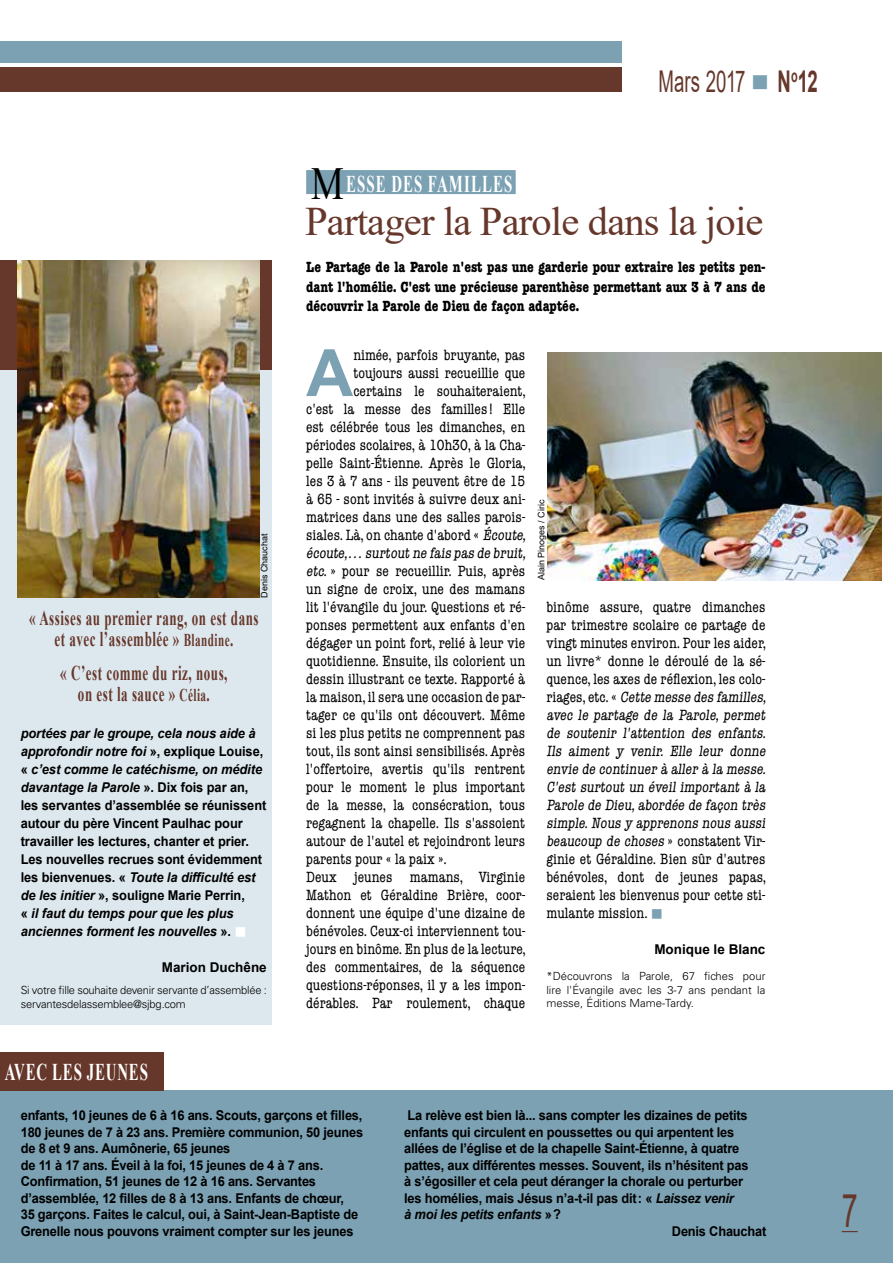
<style>
.page{position:relative;width:893px;height:1263px;background:#fff}
.page>*{position:absolute;margin:0;border:0;box-sizing:border-box;transform-origin:0 0}
.t1{font:700 65.25px "Arial";color:#7ba1b3}
.t2{font:46.35px "Arial";color:#66372b;scale:.62 1}
.t3{font:40.5px "Times New Roman";letter-spacing:-.02em;color:#66372b}
.t4{font:30px "Arial";color:#66372b;scale:.62 1}
.t5{font:700 24px "Times New Roman";letter-spacing:.065em;color:#fff;scale:.62 1}
.t6{font:700 21px/21px "Times New Roman";letter-spacing:.04em;color:#66372b;text-align:center;scale:.62 1}
.t7{font:condensed 15px/18px "American Typewriter";letter-spacing:.005em;color:#000}
.t8{font:700 condensed 15px/19.5px "American Typewriter";color:#000;text-align:justify}
.t9{font:700 13.5px/18px "Arial";letter-spacing:-.015em;color:#000;scale:.95 1}
.t10{font:700 13.5px "Arial";letter-spacing:-.015em;color:#000}
.t11{font:italic 700 13.5px "Arial";letter-spacing:-.015em;color:#000;scale:.95 1}
.t12{font:300 11.25px/13.5px "Univers";letter-spacing:-.02em;color:#000;text-align:justify}
.t13{font:9px "Arial";color:#000}
.s1{color:#7ba1b3}
.s2{font-weight:700}
.s3{font-size:18px}
.s4{font-style:italic}
.s5{color:#fff}
.s6{font-weight:400;font-size:45.9px;color:#000}
.s7{font-style:normal}
</style>
<div class="page">
<div style="left:0;top:68px;width:622px;height:24px;background:#66372b"></div>
<div style="left:0;top:42px;width:622px;height:21px;background:#7ba1b3"></div>
<img style="left:548px;top:353px;width:334px;height:227px">
<div style="left:0;top:1091px;width:893px;height:172px;background:#7ba1b3"></div>
<div style="left:0;top:1053px;width:164px;height:38px;background:#66372b"></div>
<svg style="left:842px;top:1231px;width:16px;height:1px"></svg>
<div style="left:306px;top:170px;width:210px;height:24px;background:#7ba1b3"></div>
<div style="left:0;top:360px;width:271px;height:665px;background:#dde8ee"></div>
<div style="left:0;top:261px;width:271px;height:109px;background:#66372b"></div>
<img style="left:17px;top:261px;width:243px;height:337px">
<h3 class="t4" style="left:658px;top:61px;width:259px">Mars 2017 <span class="s1">■</span> <span class="s2">N</span><sup>o</sup><span class="s2">12</span></h3>
<p class="t13" style="left:258px;top:598px;width:66px;rotate:-90deg">Denis Chauchat</p>
<h3 class="t6" style="left:29px;top:607px;width:371px">« Assises au premier rang, on est dans et avec l’assemblée » <span class="s3">Blandine</span>.</h3>
<h3 class="t6" style="left:60px;top:661px;width:271px">« C’est comme du riz, nous, on est la sauce » <span class="s3">Célia</span>.</h3>
<p class="t9" style="left:21px;top:724px;width:260px"><span class="s4">portées par le groupe, cela nous aide à approfondir notre foi</span> », explique Louise, « <span class="s4">c’est comme le catéchisme, on médite davantage la Parole</span> ». Dix fois par an, les servantes d’assemblée se réunissent autour du père Vincent Paulhac pour travailler les lectures, chanter et prier.<br>Les nouvelles recrues sont évidemment les bienvenues. « <span class="s4">Toute la difficulté est de les initier</span> », souligne Marie Perrin,<br>« <span class="s4">il faut du temps pour que les plus anciennes forment les nouvelles</span> ». <span class="s5">■</span></p>
<p class="t10" style="left:162px;top:958px;width:107px">Marion Duchêne</p>
<p class="t12" style="left:21px;top:983px;width:248px">Si votre fille souhaite devenir servante d’assemblée : servantesdelassemblee@sjbg.com</p>
<h3 class="t5" style="left:5px;top:1054px;width:233px">AVEC LES JEUNES</h3>
<h3 class="t5" style="left:311px;top:167px;width:326px"><span class="s6">M</span>ESSE DES FAMILLES</h3>
<h3 class="t3" style="left:305px;top:193px;width:460px">Partager la Parole dans la joie</h3>
<p class="t8" style="left:306px;top:257px;width:461px">Le Partage de la Parole n'est pas une garderie pour extraire les petits pen&shy;dant l'homélie. C'est une précieuse parenthèse permettant aux 3 à 7 ans de découvrir la Parole de Dieu de façon adaptée.</p>
<h1 class="t1" style="left:306px;top:327px;width:49px">A</h1>
<p class="t7" style="left:353px;top:346px;width:173px">nimée, parfois bruyante, pas</p>
<p class="t7" style="left:353px;top:364px;width:173px">toujours aussi recueillie que</p>
<p class="t7" style="left:353px;top:382px;width:174px">certains le souhaiteraient,</p>
<p class="t7" style="left:306px;top:400px;width:220px">c'est la messe des familles ! Elle</p>
<p class="t7" style="left:306px;top:418px;width:220px">est célébrée tous les dimanches, en</p>
<p class="t7" style="left:306px;top:436px;width:220px">périodes scolaires, à 10h30, à la Cha-</p>
<p class="t7" style="left:306px;top:454px;width:221px">pelle Saint-Étienne. Après le Gloria,</p>
<p class="t7" style="left:306px;top:472px;width:221px">les 3 à 7 ans - ils peuvent être de 15</p>
<p class="t7" style="left:306px;top:490px;width:220px">à 65 - sont invités à suivre deux ani-</p>
<p class="t7" style="left:306px;top:508px;width:220px">matrices dans une des salles parois-</p>
<p class="t7" style="left:306px;top:526px;width:224px">siales. Là, on chante d'abord « Écoute,</p>
<p class="t7" style="left:306px;top:544px;width:224px">écoute,… surtout ne fais pas de bruit,</p>
<p class="t7" style="left:306px;top:562px;width:220px">etc.» pour se recueillir. Puis, après</p>
<p class="t7" style="left:306px;top:580px;width:220px">un signe de croix, une des mamans</p>
<p class="t7" style="left:306px;top:598px;width:220px">lit l'évangile du jour. Questions et ré-</p>
<p class="t7" style="left:306px;top:616px;width:220px">ponses permettent aux enfants d'en</p>
<p class="t7" style="left:306px;top:634px;width:220px">dégager un point fort, relié à leur vie</p>
<p class="t7" style="left:306px;top:652px;width:220px">quotidienne. Ensuite, ils colorient un</p>
<p class="t7" style="left:306px;top:670px;width:220px">dessin illustrant ce texte. Rapporté à</p>
<p class="t7" style="left:306px;top:688px;width:220px">la maison, il sera une occasion de par-</p>
<p class="t7" style="left:306px;top:706px;width:220px">tager ce qu'ils ont découvert. Même</p>
<p class="t7" style="left:306px;top:724px;width:221px">si les plus petits ne comprennent pas</p>
<p class="t7" style="left:306px;top:742px;width:220px">tout, ils sont ainsi sensibilisés. Après</p>
<p class="t7" style="left:306px;top:760px;width:220px">l'offertoire, avertis qu'ils rentrent</p>
<p class="t7" style="left:306px;top:778px;width:220px">pour le moment le plus important</p>
<p class="t7" style="left:306px;top:796px;width:220px">de la messe, la consécration, tous</p>
<p class="t7" style="left:306px;top:814px;width:220px">regagnent la chapelle. Ils s'assoient</p>
<p class="t7" style="left:306px;top:832px;width:220px">autour de l'autel et rejoindront leurs</p>
<p class="t7" style="left:306px;top:850px;width:142px">parents pour « la paix ».</p>
<p class="t7" style="left:306px;top:868px;width:220px">Deux jeunes mamans, Virginie</p>
<p class="t7" style="left:306px;top:886px;width:220px">Mathon et Géraldine Brière, coor-</p>
<p class="t7" style="left:306px;top:904px;width:220px">donnent une équipe d'une dizaine de</p>
<p class="t7" style="left:306px;top:922px;width:220px">bénévoles. Ceux-ci interviennent tou-</p>
<p class="t7" style="left:306px;top:940px;width:221px">jours en binôme. En plus de la lecture,</p>
<p class="t7" style="left:306px;top:958px;width:220px">des commentaires, de la séquence</p>
<p class="t7" style="left:306px;top:976px;width:220px">questions-réponses, il y a les impon-</p>
<p class="t7" style="left:306px;top:994px;width:220px">dérables. Par roulement, chaque</p>
<p class="t13" style="left:535px;top:580px;width:82px;rotate:-90deg">Alain Pinoges / Ciric</p>
<p class="t7" style="left:546px;top:598px;width:224px">binôme assure, quatre dimanches par trimestre scolaire ce partage de vingt minutes environ. Pour les aider, un livre* donne le déroulé de la sé&shy;quence, les axes de réflexion, les colo&shy;ri age s, e t c. « Cette messe des familles, avec le partage de la Parole, permet de soutenir l'attention des enfants.<br>Ils aiment y venir. Elle leur donne envie de continuer à aller à la messe.<br>C'est surtout un éveil important à la Parole de Dieu,abordée de façon très simple. Nous y apprenons nous aussi beaucoup de choses » constatent Vir&shy;ginie et Géraldine. Bien sûr d'autres bénévoles, dont de jeunes papas, seraient les bienvenus pour cette sti&shy;mulante mission. <span class="s1">■</span></p>
<p class="t10" style="left:654px;top:940px;width:113px">Monique le Blanc</p>
<p class="t12" style="left:546px;top:970px;width:220px">*Découvrons la Parole, 67 fiches pour lire l'Évangile avec les 3-7 ans pendant la messe, Éditions Mame-Tardy.</p>
<p class="t9" style="left:21px;top:1107px;width:362px;line-height:16.5px">enfants, 10 jeunes de 6 à 16 ans. Scouts, garçons et filles, 180 jeunes de 7 à 23 ans. Première communion, 50 jeunes de 8 et 9 ans. Aumônerie, 65 jeunes<br>de 11 à 17 ans. Éveil à la foi, 15 jeunes de 4 à 7 ans.<br>Confirmation, 51 jeunes de 12 à 16 ans. Servantes d’assemblée, 12 filles de 8 à 13 ans. Enfants de chœur,<br>35 garçons. Faites le calcul, oui, à Saint-Jean-Baptiste de Grenelle nous pouvons vraiment compter sur les jeunes</p>
<p class="t9" style="left:408px;top:1107px;width:359px">La relève est bien là... sans compter les dizaines de petits</p>
<p class="t9" style="left:404px;top:1123px;width:349px">enfants qui circulent en poussettes ou qui arpentent les</p>
<p class="t9" style="left:404px;top:1140px;width:354px">allées de l’église et de la chapelle Saint-Étienne, à quatre</p>
<p class="t9" style="left:404px;top:1156px;width:364px">pattes, aux différentes messes. Souvent, ils n’hésitent pas</p>
<p class="t9" style="left:404px;top:1173px;width:358px">à s’égosiller et cela peut déranger la chorale ou perturber</p>
<p class="t9" style="left:404px;top:1189px;width:349px">les homélies, mais Jésus n’a-t-il pas dit: « <span class="s4">Laissez venir</span></p>
<p class="t11" style="left:404px;top:1206px;width:167px">à moi les petits enfants <span class="s7">»?</span></p>
<p class="t9" style="left:672px;top:1222px;width:101px">Denis Chauchat</p>
<h2 class="t2" style="left:842px;top:1178px;width:27px">7</h2>
</div>
